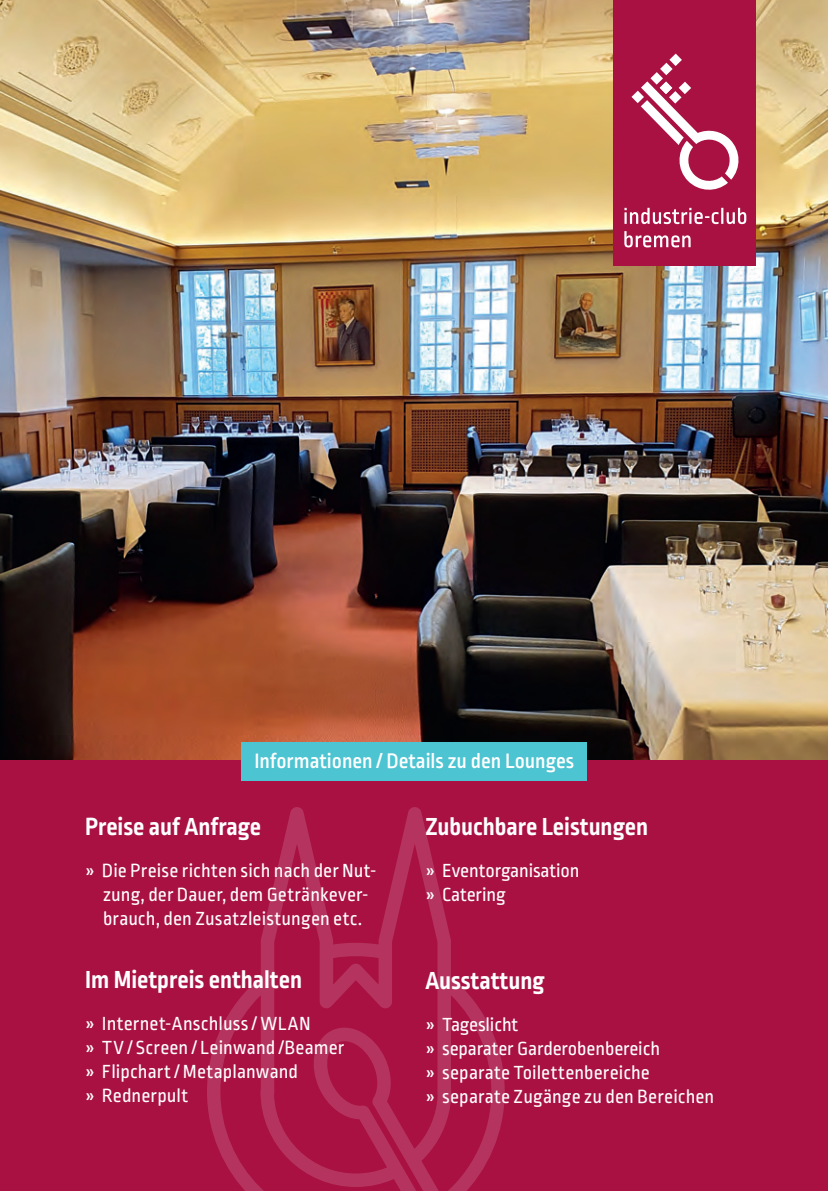
<style>
.page{position:relative;width:828px;height:1191px;background:#fff}
.page>*{position:absolute;margin:0;border:0;box-sizing:border-box;transform-origin:0 0}
.t1{font:700 26px "Ropa Sans Pro";color:#fff}
.t2{font:500 22px "Ropa Sans Pro";color:#fff}
.t3{font:20px/24px "Ropa Sans Pro";letter-spacing:.005em;color:#fff}
</style>
<div class="page">
<img style="left:0;top:0;width:828px;height:761px">
<div style="left:614px;top:0;width:142px;height:266px;background:#a91143"></div>
<svg style="left:624px;top:208px;width:122px;height:39px"></svg>
<svg style="left:631px;top:54px;width:108px;height:136px"></svg>
<div style="left:0;top:761px;width:828px;height:430px;background:#a91143"></div>
<svg style="left:207px;top:807px;width:298px;height:384px"></svg>
<div style="left:242px;top:742px;width:345px;height:38px;background:#4dc4d1"></div>
<p class="t2" style="left:254px;top:748px;width:321px">Informationen / Details zu den Lounges</p>
<h1 class="t1" style="left:85px;top:811px;width:177px">Preise auf Anfrage</h1>
<h1 class="t1" style="left:425px;top:811px;width:224px">Zubuchbare Leistungen</h1>
<p class="t3" style="left:85px;top:859px;width:293px;text-align:center">» Die Preise richten sich nach der Nut&shy;zung, der Dauer, dem Getränkever&shy;brauch, den Zusatzleistungen etc.</p>
<p class="t3" style="left:425px;top:859px;width:156px">» Eventorganisation » Catering</p>
<h1 class="t1" style="left:85px;top:964px;width:219px">Im Mietpreis enthalten</h1>
<p class="t3" style="left:85px;top:1012px;width:261px">» Internet-Anschluss / WLAN<br>» TV / Screen / Leinwand /Beamer » Flipchart / Metaplanwand<br>» Rednerpult</p>
<h1 class="t1" style="left:425px;top:965px;width:121px">Ausstattung</h1>
<p class="t3" style="left:425px;top:1013px;width:290px">» Tageslicht<br>» separater Garderobenbereich<br>» separate Toilettenbereiche<br>» separate Zugänge zu den Bereichen</p>
</div>
